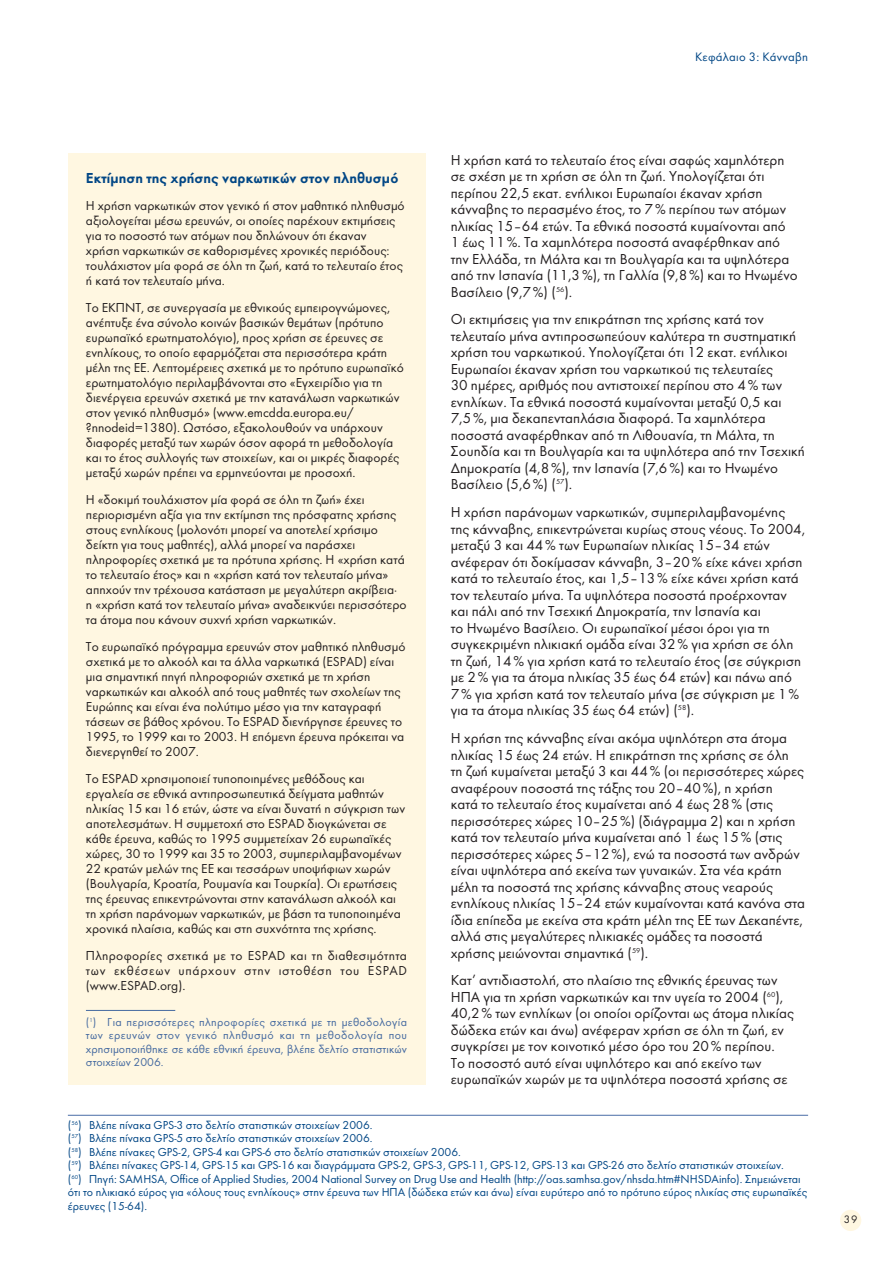
<style>
.page{position:relative;width:893px;height:1263px;background:#fff}
.page>*{position:absolute;margin:0;border:0;box-sizing:border-box;transform-origin:0 0}
.t1{font:15px/16.5px "Futura Greek";color:#231f20}
.t2{font:600 15px "Futura Greek";color:#004685}
.t3{font:13.5px/15px "Futura Greek";color:#231f20}
.t4{font:12.75px "Futura Greek";letter-spacing:.015em;color:#004685}
.t5{font:12px/13.5px "Futura Greek";color:#004685}
.t6{font:12px/13.5px "Futura Greek";letter-spacing:.005em;color:#456aa0;text-align:justify}
.t7{font:11.25px "Futura Greek";color:#231f20}
</style>
<div class="page">
<div style="left:840px;top:1210px;width:21px;height:21px;background:#fff7e1;border-radius:50%"></div>
<hr style="left:68px;top:1115px;width:740px;height:1px;background:#496da6">
<div style="left:68px;top:153px;width:357px;height:931px;background:#fff7e1"></div>
<hr style="left:86px;top:1010px;width:89px;height:1px;background:#456aa0">
<p class="t4" style="left:695px;top:52px;width:114px">Κεφάλαιο 3: Κάνναβη</p>
<p class="t1" style="left:451px;top:153px;width:348px">Η χρήση κατά το τελευταίο έτος είναι σαφώς χαµηλότερη σε σχέση µε τη χρήση σε όλη τη ζωή. Υπολογίζεται ότι περίπου 22,5 εκατ. ενήλικοι Ευρωπαίοι έκαναν χρήση κάνναβης το περασµένο έτος, το 7 % περίπου των ατόµων ηλικίας 15– 64 ετών. Τα εθνικά ποσοστά κυµαίνονται από 1 έως 11 %. Τα χαµηλότερα ποσοστά αναφέρθηκαν από την Ελλάδα, τη Μάλτα και τη Βουλγαρία και τα υψηλότερα από την Ισπανία (11,3 %), τη Γαλλία (9,8 %) και το Ηνωµένο Βασίλειο (9,7 %) (<sup>56</sup>).</p>
<p class="t1" style="left:451px;top:313px;width:356px">Οι εκτιµήσεις για την επικράτηση της χρήσης κατά τον τελευταίο µήνα αντιπροσωπεύουν καλύτερα τη συστηµατική χρήση του ναρκωτικού. Υπολογίζεται ότι 12 εκατ. ενήλικοι Ευρωπαίοι έκαναν χρήση του ναρκωτικού τις τελευταίες<br>30 ηµέρες, αριθµός που αντιστοιχεί περίπου στο 4 % των ενηλίκων. Τα εθνικά ποσοστά κυµαίνονται µεταξύ 0,5 και 7,5 %, µια δεκαπενταπλάσια διαφορά. Τα χαµηλότερα ποσοστά αναφέρθηκαν από τη Λιθουανία, τη Μάλτα, τη Σουηδία και τη Βουλγαρία και τα υψηλότερα από την Τσεχική ∆ηµοκρατία (4,8 %), την Ισπανία (7,6 %) και το Ηνωµένο Βασίλειο (5,6 %) (<sup>57</sup>).</p>
<p class="t1" style="left:451px;top:505px;width:356px">Η χρήση παράνοµων ναρκωτικών, συµπεριλαµβανοµένης της κάνναβης, επικεντρώνεται κυρίως στους νέους. Το 2004, µεταξύ 3 και 44 % των Ευρωπαίων ηλικίας 15– 34 ετών ανέφεραν ότι δοκίµασαν κάνναβη, 3– 20 % είχε κάνει χρήση κατά το τελευταίο έτος, και 1,5– 13 % είχε κάνει χρήση κατά τον τελευταίο µήνα. Τα υψηλότερα ποσοστά προέρχονταν και πάλι από την Τσεχική ∆ηµοκρατία, την Ισπανία και<br>το Ηνωµένο Βασίλειο. Οι ευρωπαϊκοί µέσοι όροι για τη συγκεκριµένη ηλικιακή οµάδα είναι 32 % για χρήση σε όλη τη ζωή, 14 % για χρήση κατά το τελευταίο έτος (σε σύγκριση µε 2 % για τα άτοµα ηλικίας 35 έως 64 ετών) και πάνω από<br>7 % για χρήση κατά τον τελευταίο µήνα (σε σύγκριση µε 1 % για τα άτοµα ηλικίας 35 έως 64 ετών) (<sup>58</sup>).</p>
<p class="t1" style="left:451px;top:731px;width:356px">Η χρήση της κάνναβης είναι ακόµα υψηλότερη στα άτοµα ηλικίας 15 έως 24 ετών. Η επικράτηση της χρήσης σε όλη<br>τη ζωή κυµαίνεται µεταξύ 3 και 44 % (οι περισσότερες χώρες αναφέρουν ποσοστά της τάξης του 20– 40 %), η χρήση<br>κατά το τελευταίο έτος κυµαίνεται από 4 έως 28 % (στις περισσότερες χώρες 10– 25 %) (διάγραµµα 2) και η χρήση κατά τον τελευταίο µήνα κυµαίνεται από 1 έως 15 % (στις περισσότερες χώρες 5– 12 %), ενώ τα ποσοστά των ανδρών είναι υψηλότερα από εκείνα των γυναικών. Στα νέα κράτη µέλη τα ποσοστά της χρήσης κάνναβης στους νεαρούς ενηλίκους ηλικίας 15– 24 ετών κυµαίνονται κατά κανόνα στα ίδια επίπεδα µε εκείνα στα κράτη µέλη της ΕΕ των ∆εκαπέντε, αλλά στις µεγαλύτερες ηλικιακές οµάδες τα ποσοστά χρήσης µειώνονται σηµαντικά (<sup>59</sup>).</p>
<p class="t1" style="left:451px;top:973px;width:345px">Κατ’ αντιδιαστολή, στο πλαίσιο της εθνικής έρευνας των ΗΠΑ για τη χρήση ναρκωτικών και την υγεία το 2004 (<sup>60</sup>), 40,2 % των ενηλίκων (οι οποίοι ορίζονται ως άτοµα ηλικίας δώδεκα ετών και άνω) ανέφεραν χρήση σε όλη τη ζωή, εν συγκρίσει µε τον κοινοτικό µέσο όρο του 20 % περίπου.<br>Το ποσοστό αυτό είναι υψηλότερο και από εκείνο των ευρωπαϊκών χωρών µε τα υψηλότερα ποσοστά χρήσης σε</p>
<p class="t5" style="left:68px;top:1119px;width:741px">(<sup>56</sup>) Βλέπε πίνακα GPS-3 στο δελτίο στατιστικών στοιχείων 2006.<br>(<sup>57</sup>) Βλέπε πίνακα GPS-5 στο δελτίο στατιστικών στοιχείων 2006.<br>(<sup>58</sup>) Βλέπε πίνακες GPS-2, GPS-4 και GPS-6 στο δελτίο στατιστικών στοιχείων 2006.<br>(<sup>59</sup>) Βλέπει πίνακες GPS-14, GPS-15 και GPS-16 και διαγράµµατα GPS-2, GPS-3, GPS-11, GPS-12, GPS-13 και GPS-26 στο δελτίο στατιστικών στοιχείων.<br>(<sup>60</sup>) Πηγή: SAMHSA, Office of Applied Studies, 2004 National Survey on Drug Use and Health (http://oas.samhsa.gov/nhsda.htm#NHSDAinfo). Σηµειώνεται ότι το ηλικιακό εύρος για «όλους τους ενηλίκους» στην έρευνα των ΗΠΑ (δώδεκα ετών και άνω) είναι ευρύτερο από το πρότυπο εύρος ηλικίας στις ευρωπαϊκές έρευνες (15-64).</p>
<p class="t2" style="left:86px;top:172px;width:314px">Εκτίµηση της χρήσης ναρκωτικών στον πληθυσµό</p>
<p class="t3" style="left:86px;top:199px;width:320px">Η χρήση ναρκωτικών στον γενικό ή στον µαθητικό πληθυσµό αξιολογείται µέσω ερευνών, οι οποίες παρέχουν εκτιµήσεις για το ποσοστό των ατόµων που δηλώνουν ότι έκαναν<br>χρήση ναρκωτικών σε καθορισµένες χρονικές περιόδους: τουλάχιστον µία φορά σε όλη τη ζωή, κατά το τελευταίο έτος ή κατά τον τελευταίο µήνα.</p>
<p class="t3" style="left:86px;top:301px;width:319px">Το ΕΚΠΝΤ, σε συνεργασία µε εθνικούς εµπειρογνώµονες, ανέπτυξε ένα σύνολο κοινών βασικών θεµάτων (πρότυπο ευρωπαϊκό ερωτηµατολόγιο), προς χρήση σε έρευνες σε ενηλίκους, το οποίο εφαρµόζεται στα περισσότερα κράτη µέλη της ΕΕ. Λεπτοµέρειες σχετικά µε το πρότυπο ευρωπαϊκό ερωτηµατολόγιο περιλαµβάνονται στο «Εγχειρίδιο για τη διενέργεια ερευνών σχετικά µε την κατανάλωση ναρκωτικών στον γενικό πληθυσµό» (www.emcdda.europa.eu/ ?nnodeid=1380). Ωστόσο, εξακολουθούν να υπάρχουν διαφορές µεταξύ των χωρών όσον αφορά τη µεθοδολογία και το έτος συλλογής των στοιχείων, και οι µικρές διαφορές µεταξύ χωρών πρέπει να ερµηνεύονται µε προσοχή.</p>
<p class="t3" style="left:86px;top:493px;width:322px">Η «δοκιµή τουλάχιστον µία φορά σε όλη τη ζωή» έχει περιορισµένη αξία για την εκτίµηση της πρόσφατης χρήσης στους ενηλίκους (µολονότι µπορεί να αποτελεί χρήσιµο δείκτη για τους µαθητές), αλλά µπορεί να παράσχει πληροφορίες σχετικά µε τα πρότυπα χρήσης. Η «χρήση κατά το τελευταίο έτος» και η «χρήση κατά τον τελευταίο µήνα» απηχούν την τρέχουσα κατάσταση µε µεγαλύτερη ακρίβεια· η «χρήση κατά τον τελευταίο µήνα» αναδεικνύει περισσότερο τα άτοµα που κάνουν συχνή χρήση ναρκωτικών.</p>
<p class="t3" style="left:86px;top:640px;width:321px">Το ευρωπαϊκό πρόγραµµα ερευνών στον µαθητικό πληθυσµό σχετικά µε το αλκοόλ και τα άλλα ναρκωτικά (ESPAD) είναι µια σηµαντική πηγή πληροφοριών σχετικά µε τη χρήση ναρκωτικών και αλκοόλ από τους µαθητές των σχολείων της Ευρώπης και είναι ένα πολύτιµο µέσο για την καταγραφή τάσεων σε βάθος χρόνου. Το ESPAD διενήργησε έρευνες το 1995, το 1999 και το 2003. Η επόµενη έρευνα πρόκειται να διενεργηθεί το 2007.</p>
<p class="t3" style="left:86px;top:773px;width:321px">Το ESPAD χρησιµοποιεί τυποποιηµένες µεθόδους και εργαλεία σε εθνικά αντιπροσωπευτικά δείγµατα µαθητών ηλικίας 15 και 16 ετών, ώστε να είναι δυνατή η σύγκριση των αποτελεσµάτων. Η συµµετοχή στο ESPAD διογκώνεται σε κάθε έρευνα, καθώς το 1995 συµµετείχαν 26 ευρωπαϊκές χώρες, 30 το 1999 και 35 το 2003, συµπεριλαµβανοµένων 22 κρατών µελών της ΕΕ και τεσσάρων υποψήφιων χωρών (Βουλγαρία, Κροατία, Ρουµανία και Τουρκία). Οι ερωτήσεις της έρευνας επικεντρώνονται στην κατανάλωση αλκοόλ και τη χρήση παράνοµων ναρκωτικών, µε βάση τα τυποποιηµένα χρονικά πλαίσια, καθώς και στη συχνότητα της χρήσης.</p>
<p class="t3" style="left:86px;top:950px;width:323px;text-align:justify">Πληροφορίες σχετικά µε το ESPAD και τη διαθεσιµότητα των εκθέσεων υπάρχουν στην ιστοθέση του ESPAD (www.ESPAD.org).</p>
<p class="t6" style="left:86px;top:1016px;width:323px">(<sup>1</sup>) Για περισσότερες πληροφορίες σχετικά µε τη µεθοδολογία των ερευνών στον γενικό πληθυσµό και τη µεθοδολογία που χρησιµοποιήθηκε σε κάθε εθνική έρευνα, βλέπε δελτίο στατιστικών στοιχείων 2006.</p>
<p class="t7" style="left:843px;top:1215px;width:15px">39</p>
</div>
